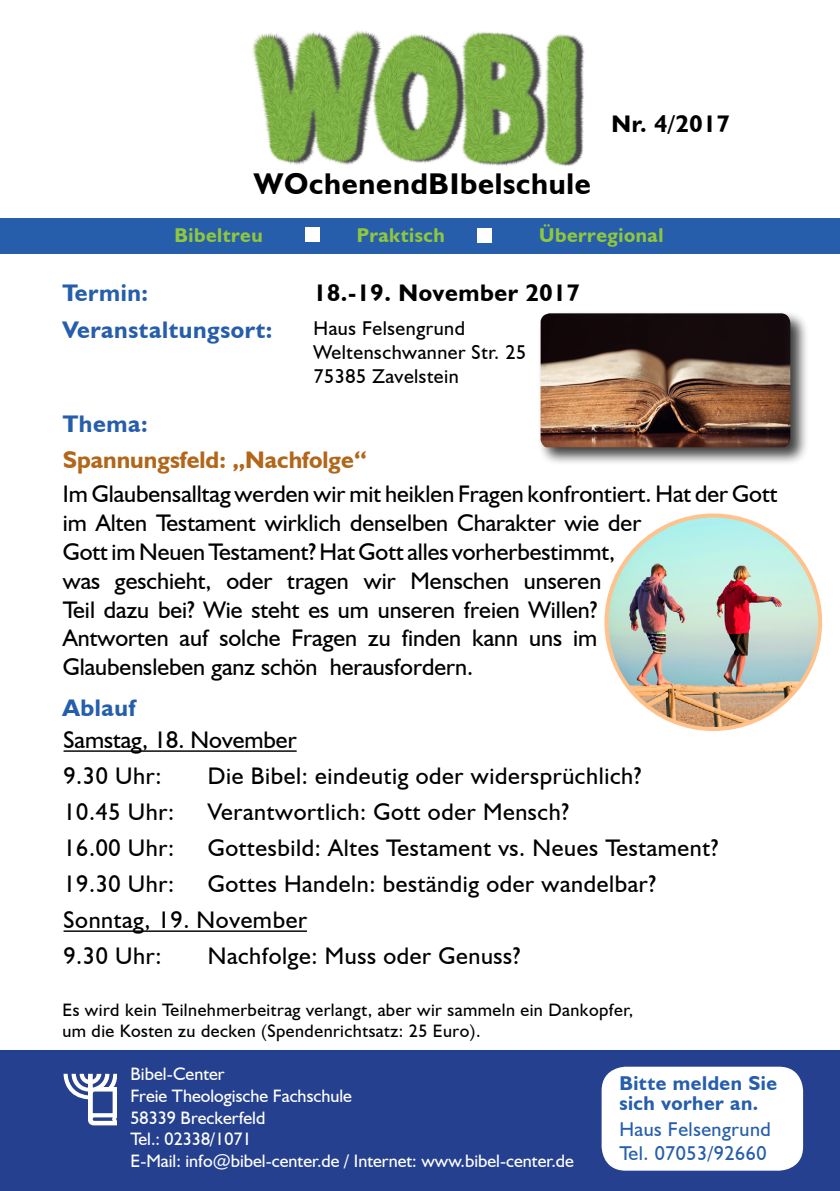
<style>
.page{position:relative;width:840px;height:1191px;background:#fff}
.page>*{position:absolute;margin:0;border:0;box-sizing:border-box;transform-origin:0 0}
.t1{font:700 30px "Humanist 521 BT";letter-spacing:.025em;color:#000}
.t2{font:24px/28.8px "Humanist 521 BT";color:#000}
.t3{font:24px/36px "Humanist 521 BT";letter-spacing:.025em;color:#000}
.t4{font:700 24px/36.4px "Humanist 521 BT";letter-spacing:.025em;color:#265eac}
.t5{font:700 24px "Humanist 521 BT";letter-spacing:.025em;color:#000}
.t6{font:700 24px "Humanist 521 BT";color:#b2661a}
.t7{font:20px/24px "Humanist 521 BT";letter-spacing:.025em;color:#000}
.t8{font:700 20px "Humanist 521 BT";letter-spacing:.025em;color:#8fc73e}
.t9{font:20px/24px "Humanist 521 BT";letter-spacing:.025em;color:#265eac}
.t10{font:700 20px/20px "Humanist 521 BT";letter-spacing:.025em;color:#265eac}
.t11{font:18px/21.6px "Humanist 521 BT";color:#fff}
.t12{font:18px/21.6px "Humanist 521 BT";letter-spacing:.025em;color:#000}
</style>
<div class="page">
<div style="left:0;top:218px;width:839px;height:36px;background:#265eac"></div>
<div style="left:0;top:1050px;width:839px;height:141px;background:#25408f"></div>
<img style="left:252px;top:30px;width:333px;height:136px">
<div style="left:305px;top:228px;width:14px;height:14px;background:#fff"></div>
<div style="left:477px;top:228px;width:14px;height:14px;background:#fff"></div>
<svg style="left:63px;top:1073px;width:54px;height:52px"></svg>
<div style="left:601px;top:1066px;width:201px;height:104px;background:#fff;border-radius:24px"></div>
<hr style="left:63px;top:750px;width:233px;height:2px;background:#000">
<hr style="left:63px;top:930px;width:244px;height:2px;background:#000">
<img style="left:607px;top:516px;width:212px;height:213px">
<div style="left:537px;top:310px;width:271px;height:156px;background:#000;opacity:.75"></div>
<img style="left:540px;top:313px;width:249px;height:134px">
<p class="t1" style="left:254px;top:165px;width:338px">WOchenendBIbelschule</p>
<p class="t5" style="left:611px;top:109px;width:120px">Nr. 4/2017</p>
<p class="t8" style="left:174px;top:222px;width:90px">Bibeltreu</p>
<p class="t8" style="left:356px;top:223px;width:89px">Praktisch</p>
<p class="t8" style="left:539px;top:222px;width:126px">Überregional</p>
<p class="t4" style="left:62px;top:274px;width:211px">Termin:<br>Veranstaltungsort:</p>
<p class="t4" style="left:63px;top:405px;width:86px">Thema:</p>
<p class="t5" style="left:313px;top:278px;width:268px">18.-19. November 2017</p>
<p class="t7" style="left:313px;top:315px;width:214px">Haus Felsengrund<br>Weltenschwanner Str. 25<br>75385 Zavelstein</p>
<p class="t6" style="left:63px;top:445px;width:305px">Spannungsfeld: „Nachfolge“</p>
<p class="t2" style="left:63px;top:479px;width:716px">Im Glaubensalltag werden wir mit heiklen Fragen konfrontiert. Hat der Gott im Alten Testament wirklich denselben Charakter wie der<br>Gott im Neuen Testament? Hat Gott alles vorherbestimmt,<br>was geschieht, oder tragen wir Menschen unseren<br>Teil dazu bei? Wie steht es um unseren freien Willen?<br>Antworten auf solche Fragen zu finden kann uns im<br>Glaubensleben ganz schön herausfordern.</p>
<p class="t4" style="left:63px;top:689px;width:74px">Ablauf</p>
<p class="t2" style="left:63px;top:721px;width:234px;line-height:36px">Samstag, 18. November<br>9.30 Uhr:</p>
<p class="t3" style="left:207px;top:757px;width:435px">Die Bibel: eindeutig oder widersprüchlich?</p>
<p class="t2" style="left:63px;top:797px;width:112px">10.45 Uhr:</p>
<p class="t3" style="left:207px;top:793px;width:362px">Verantwortlich: Gott oder Mensch?</p>
<p class="t2" style="left:63px;top:833px;width:112px">16.00 Uhr:</p>
<p class="t3" style="left:207px;top:829px;width:511px">Gottesbild: Altes Testament vs. Neues Testament?</p>
<p class="t2" style="left:63px;top:869px;width:112px">19.30 Uhr:</p>
<p class="t3" style="left:63px;top:865px;width:593px;text-indent:144px">Gottes Handeln: beständig oder wandelbar?<br>Sonntag, 19. November<br>9.30 Uhr:</p>
<p class="t3" style="left:207px;top:937px;width:314px">Nachfolge: Muss oder Genuss?</p>
<p class="t12" style="left:62px;top:998px;width:572px">Es wird kein Teilnehmerbeitrag verlangt, aber wir sammeln ein Dankopfer, um die Kosten zu decken (Spendenrichtsatz: 25 Euro).</p>
<p class="t11" style="left:130px;top:1063px;width:445px">Bibel-Center<br>Freie Theologische Fachschule<br>58339 Breckerfeld<br>Tel.: 02338/1071<br>E-Mail: info@bibel-center.de / Internet: www.bibel-center.de</p>
<p class="t10" style="left:619px;top:1073px;width:159px">Bitte melden Sie sich vorher an.</p>
<p class="t9" style="left:619px;top:1117px;width:153px">Haus Felsengrund<br>Tel. 07053/92660</p>
</div>
